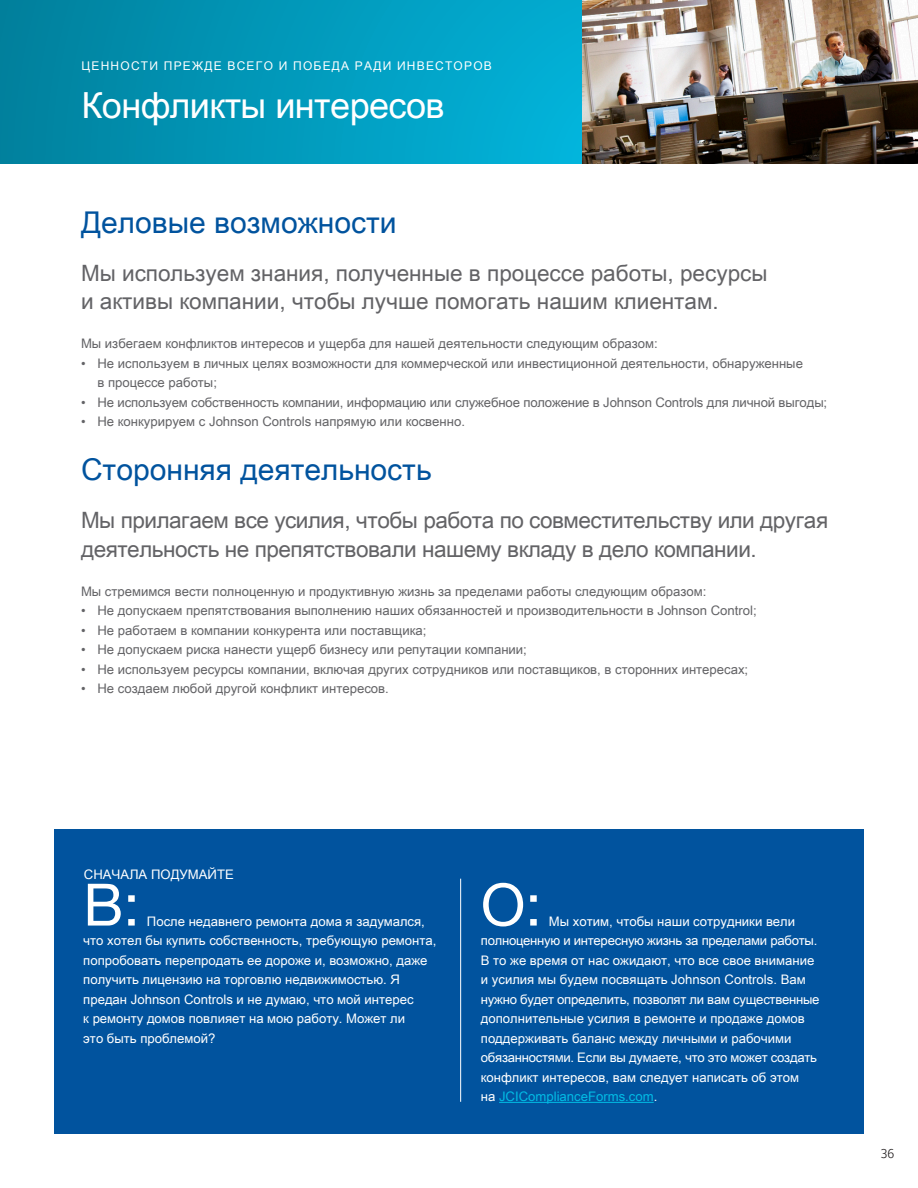
<style>
.page{position:relative;width:918px;height:1188px;background:#fff}
.page>*{position:absolute;margin:0;border:0;box-sizing:border-box;transform-origin:0 0}
.Q___A{font:58.5px "Helvetica Neue";color:#fff}
.Section_Headline{font:36px "Arial Unicode MS";letter-spacing:-.015em;color:#fff}
.Section_Headline_-_B{font:30px "Arial Unicode MS";color:#01539e}
.How_We_Win_Body{font:22.5px/28.5px "Arial Unicode MS";letter-spacing:-.02em;color:#636366}
.How_We_Win_Body-2{font:22.5px/28.5px "Arial Unicode MS";color:#636366}
.t1{font:13.5px "Maurea Light Lf";color:#231f20}
.Body{font:13.2px/19.5px "Arial Unicode MS";color:#636366}
.Q___A-2{font:13.2px/19.5px "Arial Unicode MS";color:#fff}
.Section_Subhead{font:13.2px "Arial Unicode MS";color:#fff}
.Section_Descriptor{font:12px "Arial Unicode MS";letter-spacing:.1em;color:#fff}
.s1{color:#02bce5}
</style>
<div class="page">
<div style="left:0;top:0;width:625px;height:163px;background:linear-gradient(to right,#01819d,#02b5dd)"></div>
<div style="left:54px;top:829px;width:810px;height:305px;background:#01539e"></div>
<hr style="left:499px;top:1102px;width:155px;height:1px;background:#02bce5">
<hr style="left:460px;top:879px;width:1px;height:223px;background:#fff">
<img style="left:582px;top:0;width:336px;height:163px">
<p class="Section_Descriptor" style="left:82px;top:57px;width:412px">ЦЕННОСТИ ПРЕЖДЕ ВСЕГО И ПОБЕДА РАДИ ИНВЕСТОРОВ</p>
<p class="Section_Headline" style="left:82px;top:79px;width:365px">Конфликты интересов</p>
<p class="Section_Headline_-_B" style="left:81px;top:200px;width:317px">Деловые возможности</p>
<p class="How_We_Win_Body-2" style="left:81px;top:258px;width:688px">Мы используем знания, полученные в процессе работы, ресурсы и активы компании, чтобы лучше помогать нашим клиентам.</p>
<p class="Body" style="left:81px;top:334px;width:578px">Мы избегаем конфликтов интересов и ущерба для нашей деятельности следующим образом:</p>
<p class="Body" style="left:98px;top:353px;width:707px;text-indent:-16px">• Не используем в личных целях возможности для коммерческой или инвестиционной деятельности, обнаруженные в процессе работы;</p>
<p class="Body" style="left:81px;top:392px;width:748px">• Не используем собственность компании, информацию или служебное положение в Johnson Controls для личной выгоды;</p>
<p class="Body" style="left:81px;top:412px;width:383px">• Hе конкурируем с Johnson Controls напрямую или косвенно.</p>
<p class="Section_Headline_-_B" style="left:81px;top:448px;width:352px">Сторонняя деятельность</p>
<p class="How_We_Win_Body" style="left:81px;top:506px;width:749px">Мы прилагаем все усилия, чтобы работа по совместительству или другая деятельность не препятствовали нашему вкладу в дело компании.</p>
<p class="Body" style="left:81px;top:581px;width:627px">Мы стремимся вести полноценную и продуктивную жизнь за пределами работы следующим образом:</p>
<p class="Body" style="left:81px;top:601px;width:677px">• Не допускаем препятствования выполнению наших обязанностей и производительности в Johnson Control;</p>
<p class="Body" style="left:81px;top:620px;width:347px">• Не работаем в компании конкурента или поставщика;</p>
<p class="Body" style="left:81px;top:640px;width:447px">• Не допускаем риска нанести ущерб бизнесу или репутации компании;</p>
<p class="Body" style="left:81px;top:659px;width:669px">• Не используем ресурсы компании, включая других сотрудников или поставщиков, в сторонних интересах;</p>
<p class="Body" style="left:81px;top:679px;width:307px">• Не создаем любой другой конфликт интересов.</p>
<p class="Section_Subhead" style="left:84px;top:865px;width:151px">СНАЧАЛА ПОДУМАЙТЕ</p>
<p class="Q___A" style="left:83px;top:863px;width:58px">В:</p>
<p class="Q___A-2" style="left:83px;top:911px;width:355px;text-indent:64px">После недавнего ремонта дома я задумался, что хотел бы купить собственность, требующую ремонта, попробовать перепродать ее дороже и, возможно, даже получить лицензию на торговлю недвижимостью. Я предан Johnson Controls и не думаю, что мой интерес<br>к ремонту домов повлияет на мою работу. Может ли<br>это быть проблемой?</p>
<p class="Q___A" style="left:481px;top:863px;width:62px">О:</p>
<p class="Q___A-2" style="left:481px;top:911px;width:340px;text-indent:68px">Мы хотим, чтобы наши сотрудники вели полноценную и интересную жизнь за пределами работы.<br>В то же время от нас ожидают, что все свое внимание и усилия мы будем посвящать Johnson Controls. Вам нужно будет определить, позволят ли вам существенные дополнительные усилия в ремонте и продаже домов поддерживать баланс между личными и рабочими обязанностями. Если вы думаете, что это может создать конфликт интересов, вам следует написать об этом<br>на <span class="s1">JCIComplianceForms.com</span>.</p>
<p class="t1" style="left:881px;top:1145px;width:15px">36</p>
</div>
